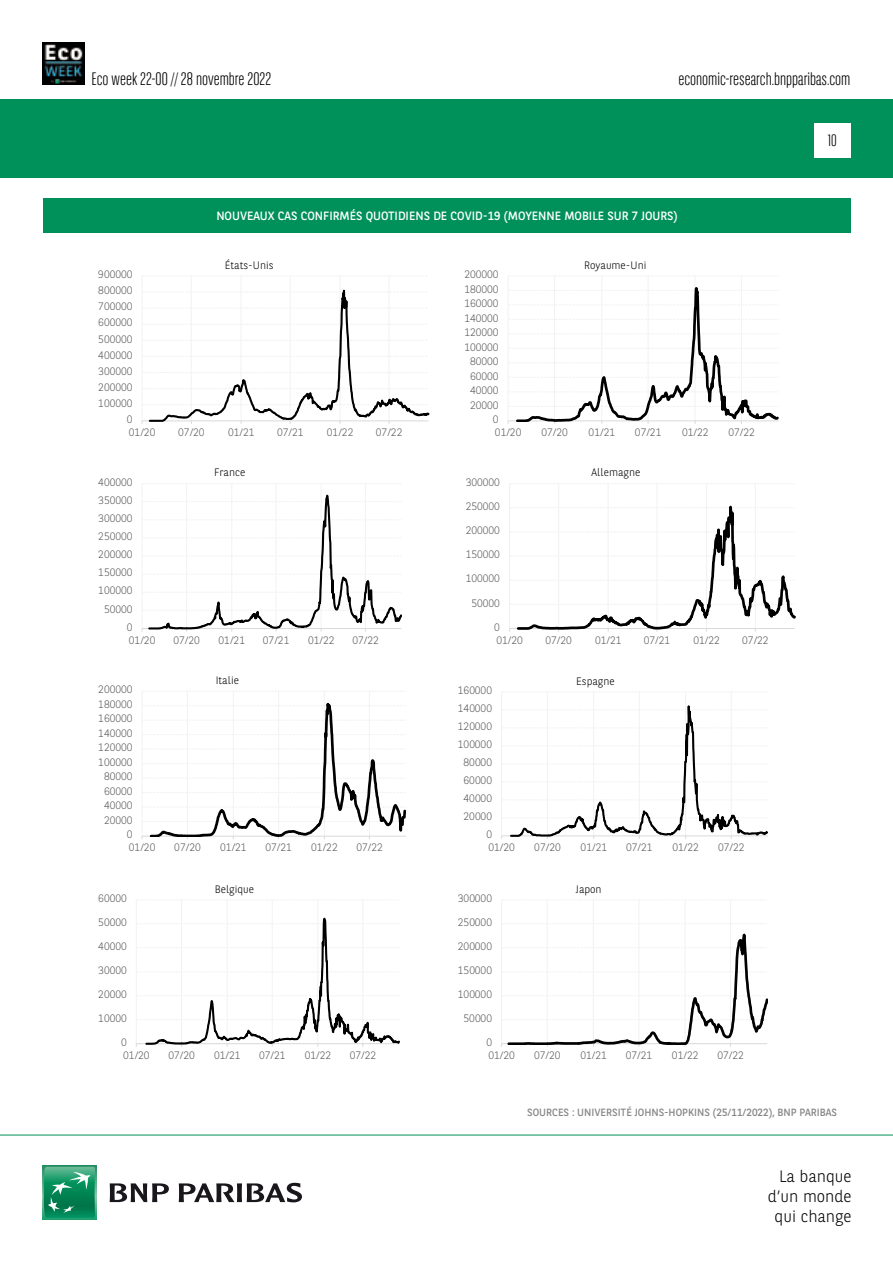
<style>
.page{position:relative;width:893px;height:1263px;background:#fff}
.page>*{position:absolute;margin:0;border:0;box-sizing:border-box;transform-origin:0 0}
.t1{font:300 18px "BNPP Sans Condensed";color:#000}
.t2{font:300 16.5px/19.8px "BNPP Sans";color:#000;text-align:right}
.t3{font:300 16.5px "BNPP Sans Condensed";color:#000}
.t4{font:12px "BNPP Sans";color:#fff}
.t5{font:300 10.8px "BNPP Sans";letter-spacing:.005em;color:#595959}
.t6{font:300 10.8px "BNPP Sans";color:#000}
.t7{font:10.5px "BNPP Sans";color:#878787}
</style>
<div class="page">
<div style="left:1px;top:99px;width:892px;height:78px;background:#00915b"></div>
<svg style="left:43px;top:1166px;width:53px;height:53px"></svg>
<svg style="left:44px;top:1167px;width:51px;height:51px;background:#26996e"></svg>
<svg style="left:110px;top:1183px;width:59px;height:19px"></svg>
<svg style="left:179px;top:1183px;width:123px;height:19px"></svg>
<hr style="left:0;top:1135px;width:893px;height:1px;background:#00915b">
<div style="left:814px;top:123px;width:36px;height:34px;background:#fff"></div>
<img style="left:43px;top:43px;width:42px;height:42px">
<div style="left:43px;top:199px;width:808px;height:34px;background:#00915b"></div>
<svg style="left:142px;top:276px;width:287px;height:148px"></svg>
<svg style="left:508px;top:276px;width:271px;height:148px"></svg>
<svg style="left:142px;top:483px;width:259px;height:148px"></svg>
<svg style="left:509px;top:483px;width:286px;height:148px"></svg>
<svg style="left:142px;top:691px;width:264px;height:148px"></svg>
<svg style="left:501px;top:692px;width:267px;height:147px"></svg>
<svg style="left:136px;top:900px;width:264px;height:147px"></svg>
<hr style="left:501px;top:900px;width:1px;height:144px;background:#f2f2f2">
<hr style="left:547px;top:900px;width:1px;height:144px;background:#f2f2f2">
<hr style="left:593px;top:900px;width:1px;height:144px;background:#f2f2f2">
<hr style="left:638px;top:900px;width:1px;height:144px;background:#f2f2f2">
<hr style="left:685px;top:900px;width:1px;height:144px;background:#f2f2f2">
<hr style="left:730px;top:900px;width:1px;height:144px;background:#f2f2f2">
<svg style="left:501px;top:923px;width:266px;height:124px"></svg>
<h1 class="t1" style="left:91px;top:67px;width:181px">Eco week 22-00 // 28 novembre 2022</h1>
<h1 class="t1" style="left:678px;top:67px;width:174px">economic-research.bnpparibas.com</h1>
<h2 class="t3" style="left:828px;top:130px;width:10px">10</h2>
<p class="t4" style="left:216px;top:208px;width:463px">NOUVEAUX CAS CONFIRMÉS QUOTIDIENS DE COVID-19 (MOYENNE MOBILE SUR 7 JOURS)</p>
<p class="t5" style="left:98px;top:267px;width:36px">900000</p>
<p class="t6" style="left:225px;top:258px;width:50px">États-Unis</p>
<p class="t5" style="left:464px;top:267px;width:36px">200000</p>
<p class="t6" style="left:584px;top:258px;width:64px">Royaume-Uni</p>
<p class="t5" style="left:98px;top:283px;width:36px">800000</p>
<p class="t5" style="left:464px;top:281px;width:36px">180000</p>
<p class="t5" style="left:98px;top:299px;width:36px">700000</p>
<p class="t5" style="left:464px;top:296px;width:36px">160000</p>
<p class="t5" style="left:98px;top:315px;width:36px">600000</p>
<p class="t5" style="left:98px;top:331px;width:36px">500000</p>
<p class="t5" style="left:98px;top:347px;width:36px">400000</p>
<p class="t5" style="left:98px;top:364px;width:36px">300000</p>
<p class="t5" style="left:464px;top:310px;width:36px">140000</p>
<p class="t5" style="left:464px;top:325px;width:36px">120000</p>
<p class="t5" style="left:464px;top:339px;width:36px">100000</p>
<p class="t5" style="left:470px;top:354px;width:30px">80000</p>
<p class="t5" style="left:470px;top:368px;width:30px">60000</p>
<p class="t5" style="left:98px;top:380px;width:36px">200000</p>
<p class="t5" style="left:470px;top:383px;width:30px">40000</p>
<p class="t5" style="left:98px;top:396px;width:36px">100000</p>
<p class="t5" style="left:470px;top:397px;width:30px">20000</p>
<p class="t5" style="left:127px;top:412px;width:7px">0</p>
<p class="t5" style="left:493px;top:412px;width:7px">0</p>
<p class="t5" style="left:129px;top:425px;width:28px">01/20</p>
<p class="t5" style="left:178px;top:425px;width:28px">07/20</p>
<p class="t5" style="left:228px;top:425px;width:28px">01/21</p>
<p class="t5" style="left:277px;top:425px;width:28px">07/21</p>
<p class="t5" style="left:327px;top:425px;width:28px">01/22</p>
<p class="t5" style="left:376px;top:425px;width:28px">07/22</p>
<p class="t5" style="left:495px;top:425px;width:28px">01/20</p>
<p class="t5" style="left:541px;top:425px;width:28px">07/20</p>
<p class="t5" style="left:589px;top:425px;width:28px">01/21</p>
<p class="t5" style="left:635px;top:425px;width:28px">07/21</p>
<p class="t5" style="left:682px;top:425px;width:28px">01/22</p>
<p class="t5" style="left:728px;top:425px;width:28px">07/22</p>
<p class="t5" style="left:98px;top:475px;width:36px">400000</p>
<p class="t6" style="left:214px;top:465px;width:33px">France</p>
<p class="t5" style="left:466px;top:475px;width:36px">300000</p>
<p class="t6" style="left:592px;top:465px;width:50px">Allemagne</p>
<p class="t5" style="left:98px;top:493px;width:36px">350000</p>
<p class="t5" style="left:466px;top:499px;width:36px">250000</p>
<p class="t5" style="left:98px;top:511px;width:36px">300000</p>
<p class="t5" style="left:98px;top:529px;width:36px">250000</p>
<p class="t5" style="left:466px;top:523px;width:36px">200000</p>
<p class="t5" style="left:98px;top:547px;width:36px">200000</p>
<p class="t5" style="left:466px;top:547px;width:36px">150000</p>
<p class="t5" style="left:98px;top:565px;width:36px">150000</p>
<p class="t5" style="left:466px;top:571px;width:36px">100000</p>
<p class="t5" style="left:98px;top:583px;width:36px">100000</p>
<p class="t5" style="left:104px;top:601px;width:30px">50000</p>
<p class="t5" style="left:471px;top:595px;width:30px">50000</p>
<p class="t5" style="left:127px;top:619px;width:7px">0</p>
<p class="t5" style="left:494px;top:619px;width:7px">0</p>
<p class="t5" style="left:129px;top:633px;width:28px">01/20</p>
<p class="t5" style="left:173px;top:633px;width:28px">07/20</p>
<p class="t5" style="left:219px;top:633px;width:28px">01/21</p>
<p class="t5" style="left:263px;top:633px;width:28px">07/21</p>
<p class="t5" style="left:308px;top:633px;width:28px">01/22</p>
<p class="t5" style="left:352px;top:633px;width:28px">07/22</p>
<p class="t5" style="left:496px;top:633px;width:28px">01/20</p>
<p class="t5" style="left:545px;top:633px;width:28px">07/20</p>
<p class="t5" style="left:595px;top:633px;width:28px">01/21</p>
<p class="t5" style="left:644px;top:633px;width:28px">07/21</p>
<p class="t5" style="left:693px;top:633px;width:28px">01/22</p>
<p class="t5" style="left:742px;top:633px;width:28px">07/22</p>
<p class="t5" style="left:98px;top:682px;width:36px">200000</p>
<p class="t6" style="left:216px;top:673px;width:25px">Italie</p>
<p class="t5" style="left:458px;top:683px;width:36px">160000</p>
<p class="t6" style="left:576px;top:674px;width:40px">Espagne</p>
<p class="t5" style="left:98px;top:697px;width:36px">180000</p>
<p class="t5" style="left:458px;top:701px;width:36px">140000</p>
<p class="t5" style="left:98px;top:711px;width:36px">160000</p>
<p class="t5" style="left:98px;top:726px;width:36px">140000</p>
<p class="t5" style="left:458px;top:719px;width:36px">120000</p>
<p class="t5" style="left:98px;top:740px;width:36px">120000</p>
<p class="t5" style="left:458px;top:737px;width:36px">100000</p>
<p class="t5" style="left:98px;top:755px;width:36px">100000</p>
<p class="t5" style="left:464px;top:755px;width:30px">80000</p>
<p class="t5" style="left:104px;top:769px;width:30px">80000</p>
<p class="t5" style="left:464px;top:773px;width:30px">60000</p>
<p class="t5" style="left:104px;top:784px;width:30px">60000</p>
<p class="t5" style="left:104px;top:798px;width:30px">40000</p>
<p class="t5" style="left:464px;top:791px;width:30px">40000</p>
<p class="t5" style="left:104px;top:813px;width:30px">20000</p>
<p class="t5" style="left:464px;top:809px;width:30px">20000</p>
<p class="t5" style="left:127px;top:827px;width:7px">0</p>
<p class="t5" style="left:486px;top:827px;width:7px">0</p>
<p class="t5" style="left:129px;top:840px;width:28px">01/20</p>
<p class="t5" style="left:174px;top:840px;width:28px">07/20</p>
<p class="t5" style="left:220px;top:840px;width:28px">01/21</p>
<p class="t5" style="left:265px;top:840px;width:28px">07/21</p>
<p class="t5" style="left:311px;top:840px;width:28px">01/22</p>
<p class="t5" style="left:356px;top:840px;width:28px">07/22</p>
<p class="t5" style="left:488px;top:840px;width:28px">01/20</p>
<p class="t5" style="left:534px;top:840px;width:28px">07/20</p>
<p class="t5" style="left:581px;top:840px;width:28px">01/21</p>
<p class="t5" style="left:626px;top:840px;width:28px">07/21</p>
<p class="t5" style="left:672px;top:840px;width:28px">01/22</p>
<p class="t5" style="left:718px;top:840px;width:28px">07/22</p>
<p class="t5" style="left:98px;top:891px;width:30px">60000</p>
<p class="t6" style="left:215px;top:881px;width:41px">Belgique</p>
<p class="t5" style="left:458px;top:891px;width:36px">300000</p>
<p class="t6" style="left:576px;top:881px;width:27px">Japon</p>
<p class="t5" style="left:98px;top:915px;width:30px">50000</p>
<p class="t5" style="left:458px;top:915px;width:36px">250000</p>
<p class="t5" style="left:98px;top:939px;width:30px">40000</p>
<p class="t5" style="left:458px;top:939px;width:36px">200000</p>
<p class="t5" style="left:98px;top:963px;width:30px">30000</p>
<p class="t5" style="left:458px;top:963px;width:36px">150000</p>
<p class="t5" style="left:98px;top:987px;width:30px">20000</p>
<p class="t5" style="left:458px;top:987px;width:36px">100000</p>
<p class="t5" style="left:98px;top:1011px;width:30px">10000</p>
<p class="t5" style="left:464px;top:1011px;width:30px">50000</p>
<p class="t5" style="left:121px;top:1035px;width:7px">0</p>
<p class="t5" style="left:486px;top:1035px;width:7px">0</p>
<p class="t5" style="left:123px;top:1048px;width:28px">01/20</p>
<p class="t5" style="left:168px;top:1048px;width:28px">07/20</p>
<p class="t5" style="left:214px;top:1048px;width:28px">01/21</p>
<p class="t5" style="left:259px;top:1048px;width:28px">07/21</p>
<p class="t5" style="left:305px;top:1048px;width:28px">01/22</p>
<p class="t5" style="left:350px;top:1048px;width:28px">07/22</p>
<p class="t5" style="left:488px;top:1048px;width:28px">01/20</p>
<p class="t5" style="left:534px;top:1048px;width:28px">07/20</p>
<p class="t5" style="left:580px;top:1048px;width:28px">01/21</p>
<p class="t5" style="left:626px;top:1048px;width:28px">07/21</p>
<p class="t5" style="left:672px;top:1048px;width:28px">01/22</p>
<p class="t5" style="left:717px;top:1048px;width:28px">07/22</p>
<p class="t7" style="left:527px;top:1105px;width:312px">SOURCES : UNIVERSITÉ JOHNS-HOPKINS (25/11/2022), BNP PARIBAS</p>
<h2 class="t2" style="left:768px;top:1165px;width:85px">La banque d’un monde qui change</h2>
</div>
